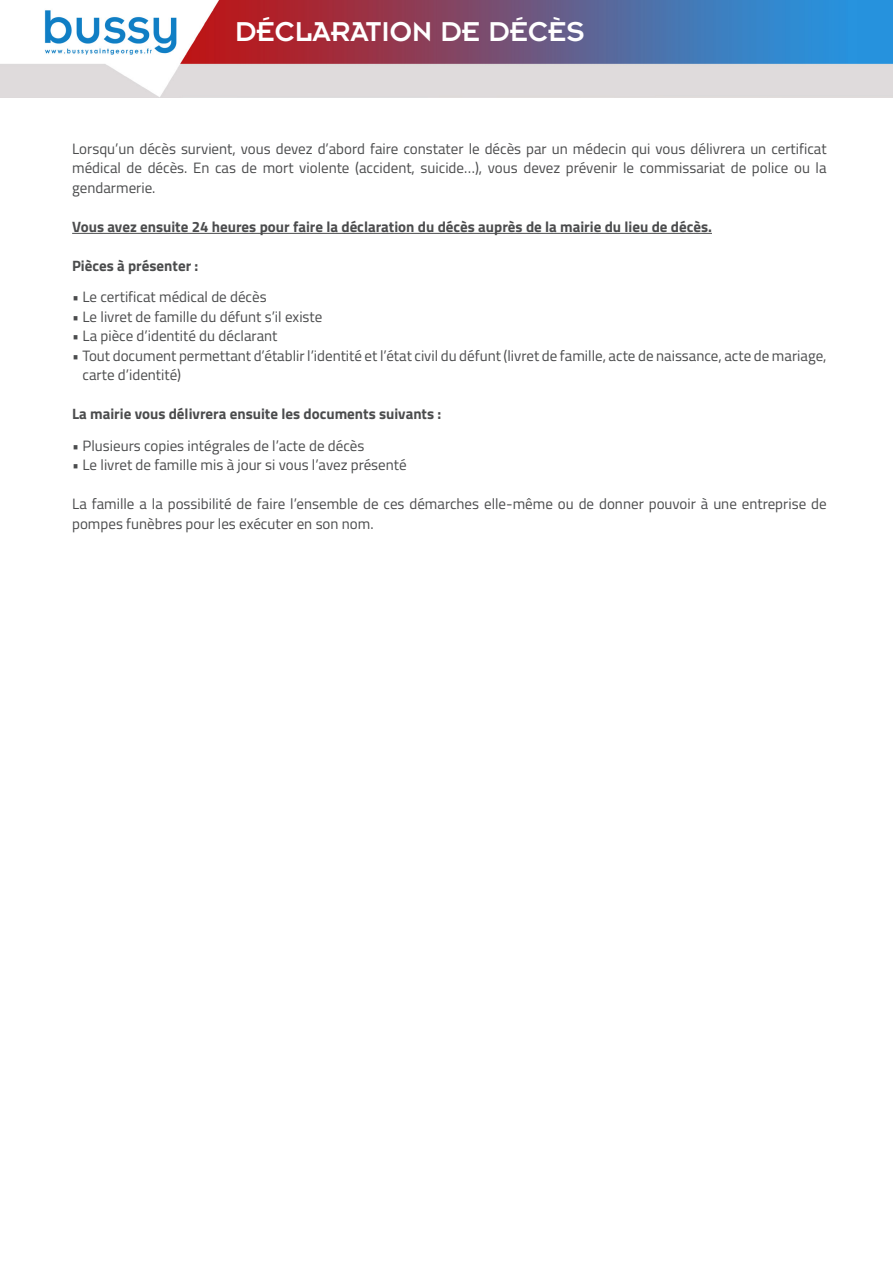
<style>
.page{position:relative;width:893px;height:1263px;background:#fff}
.page>*{position:absolute;margin:0;border:0;box-sizing:border-box;transform-origin:0 0}
.t1{font:30px "Insignia LT Std";color:#fff}
.t2{font:15px/19.5px "Titillium";color:#4b4c4d}
.t3{font:700 15px "Titillium";color:#4b4c4d}
</style>
<div class="page">
<img style="left:0;top:0;width:893px;height:98px">
<hr style="left:72px;top:233px;width:640px;height:1px;background:#4b4c4d">
<p class="t1" style="left:235px;top:16px;width:352px">DÉCLARATION DE DÉCÈS</p>
<p class="t2" style="left:72px;top:138px;width:756px;text-align:justify">Lorsqu’un décès survient, vous devez d’abord faire constater le décès par un médecin qui vous délivrera un certificat médical de décès. En cas de mort violente (accident, suicide…), vous devez prévenir le commissariat de police ou la gendarmerie.</p>
<p class="t3" style="left:72px;top:215px;width:641px">Vous avez ensuite 24 heures pour faire la déclaration du décès auprès de la mairie du lieu de décès.</p>
<p class="t3" style="left:72px;top:254px;width:128px">Pièces à présenter :</p>
<p class="t2" style="left:72px;top:286px;width:196px">• Le certificat médical de décès</p>
<p class="t2" style="left:72px;top:306px;width:252px">• Le livret de famille du défunt s’il existe</p>
<p class="t2" style="left:72px;top:325px;width:207px">• La pièce d’identité du déclarant</p>
<p class="t2" style="left:83px;top:345px;width:746px;text-indent:-10px">• Tout document permettant d’établir l’identité et l’état civil du défunt (livret de famille, acte de naissance, acte de mariage, carte d’identité)</p>
<p class="t3" style="left:72px;top:402px;width:371px">La mairie vous délivrera ensuite les documents suivants :</p>
<p class="t2" style="left:72px;top:435px;width:294px">• Plusieurs copies intégrales de l’acte de décès</p>
<p class="t2" style="left:72px;top:454px;width:336px">• Le livret de famille mis à jour si vous l’avez présenté</p>
<p class="t2" style="left:72px;top:493px;width:756px">La famille a la possibilité de faire l’ensemble de ces démarches elle-même ou de donner pouvoir à une entreprise de pompes funèbres pour les exécuter en son nom.</p>
</div>
